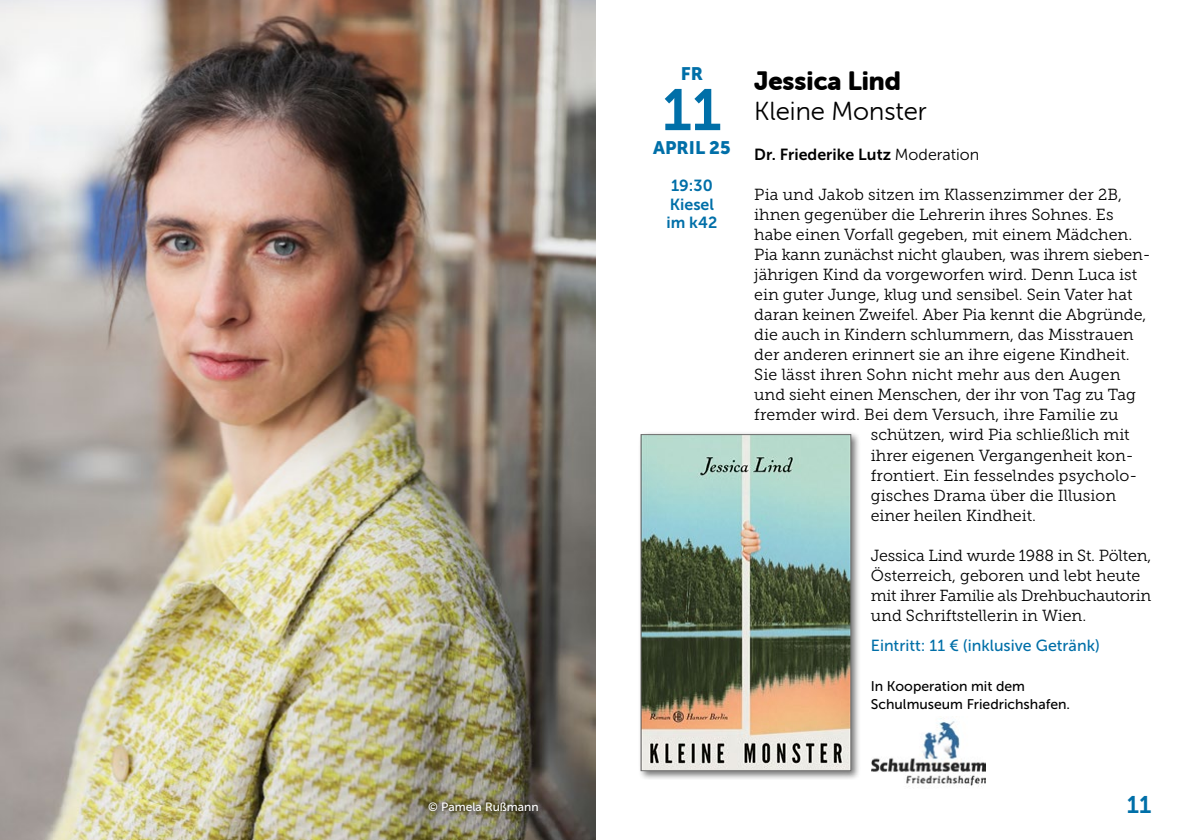
<style>
.page{position:relative;width:1191px;height:840px;background:#fff}
.page>*{position:absolute;margin:0;border:0;box-sizing:border-box;transform-origin:0 0}
.Neu_Datum{font:58px "Museo Sans 700";color:#006fa8}
.Neu_Titel{font:26px "Museo Sans Rounded 300";color:#000}
.Neu_Titel-2{font:26px "Museo Sans Rounded 900";color:#000}
.t1{font:24px "Museo Sans 700";color:#006fa8}
.Neu_Monat{font:18px "Museo Sans 900";color:#006fa8}
.Neu_Tag{font:18px "Museo Sans 900";color:#006fa8}
.Neu_Fliess{font:16px/20px "Museo Slab 300";color:#000}
.Neu_Preise{font:16px "Museo Sans 500";color:#006fa8}
.Neu_Fliess-2{font:16px "Museo Sans 700";color:#000}
.Neu_Zeit___Ort{font:16px "Museo Sans 700";color:#006fa8}
.Kooperation{font:14px/18px "Museo Sans 500";color:#000}
.Neu_Bildunterschrift{font:12px "Museo Sans 500";color:#fff}
.s1{font-family:"Museo Sans 300"}
</style>
<div class="page">
<img style="left:0;top:0;width:595px;height:839px">
<div style="left:424px;top:796px;width:119px;height:19px;background:#000;opacity:.75"></div>
<div style="left:638px;top:431px;width:222px;height:348px;background:#000;opacity:.54"></div>
<img style="left:643px;top:436px;width:206px;height:332px">
<div style="left:641px;top:434px;width:210px;height:336px;border:1px solid #706f6f"></div>
<img style="left:872px;top:718px;width:113px;height:69px">
<p class="Neu_Tag" style="left:681px;top:63px;width:24px">FR</p>
<p class="Neu_Datum" style="left:662px;top:78px;width:61px">11</p>
<p class="Neu_Monat" style="left:653px;top:137px;width:79px">APRIL 25</p>
<p class="Neu_Zeit___Ort" style="left:671px;top:176px;width:43px">19:30</p>
<p class="Neu_Zeit___Ort" style="left:670px;top:195px;width:46px">Kiesel</p>
<p class="Neu_Zeit___Ort" style="left:666px;top:214px;width:52px">im k42</p>
<p class="Neu_Titel-2" style="left:754px;top:66px;width:148px">Jessica Lind</p>
<p class="Neu_Titel" style="left:754px;top:97px;width:174px">Kleine Monster</p>
<p class="Neu_Fliess-2" style="left:754px;top:146px;width:227px">Dr. Friederike Lutz <span class="s1">Moderation</span></p>
<p class="Neu_Fliess" style="left:754px;top:185px;width:369px">Pia und Jakob sitzen im Klassenzimmer der 2B,</p>
<p class="Neu_Fliess" style="left:754px;top:205px;width:361px">ihnen gegenüber die Lehrerin ihres Sohnes. Es</p>
<p class="Neu_Fliess" style="left:754px;top:225px;width:379px">habe einen Vorfall gegeben, mit einem Mädchen.</p>
<p class="Neu_Fliess" style="left:754px;top:245px;width:398px">Pia kann zunächst nicht glauben, was ihrem sieben-</p>
<p class="Neu_Fliess" style="left:754px;top:265px;width:384px">jährigen Kind da vorgeworfen wird. Denn Luca ist</p>
<p class="Neu_Fliess" style="left:754px;top:285px;width:380px">ein guter Junge, klug und sensibel. Sein Vater hat</p>
<p class="Neu_Fliess" style="left:754px;top:305px;width:393px">daran keinen Zweifel. Aber Pia kennt die Abgründe,</p>
<p class="Neu_Fliess" style="left:754px;top:325px;width:381px">die auch in Kindern schlummern, das Misstrauen</p>
<p class="Neu_Fliess" style="left:754px;top:345px;width:377px">der anderen erinnert sie an ihre eigene Kindheit.</p>
<p class="Neu_Fliess" style="left:754px;top:365px;width:368px">Sie lässt ihren Sohn nicht mehr aus den Augen</p>
<p class="Neu_Fliess" style="left:754px;top:385px;width:383px">und sieht einen Menschen, der ihr von Tag zu Tag</p>
<p class="Neu_Fliess" style="left:754px;top:405px;width:366px">fremder wird. Bei dem Versuch, ihre Familie zu</p>
<p class="Neu_Fliess" style="left:871px;top:425px;width:260px">schützen, wird Pia schließlich mit</p>
<p class="Neu_Fliess" style="left:871px;top:445px;width:264px">ihrer eigenen Vergangenheit kon-</p>
<p class="Neu_Fliess" style="left:871px;top:465px;width:265px">frontiert. Ein fesselndes psycholo-</p>
<p class="Neu_Fliess" style="left:871px;top:485px;width:247px">gisches Drama über die Illusion</p>
<p class="Neu_Fliess" style="left:871px;top:505px;width:167px">einer heilen Kindheit.</p>
<p class="Neu_Fliess" style="left:871px;top:545px;width:282px">Jessica Lind wurde 1988 in St. Pölten, Österreich, geboren und lebt heute mit ihrer Familie als Drehbuchautorin und Schriftstellerin in Wien.</p>
<p class="Neu_Preise" style="left:871px;top:636px;width:231px">Eintritt: 11 € (inklusive Getränk)</p>
<p class="Kooperation" style="left:871px;top:677px;width:201px">In Kooperation mit dem<br>Schulmuseum Friedrichshafen.</p>
<p class="Neu_Bildunterschrift" style="left:428px;top:799px;width:112px">© Pamela Rußmann</p>
<h3 class="t1" style="left:1126px;top:790px;width:26px">11</h3>
</div>
